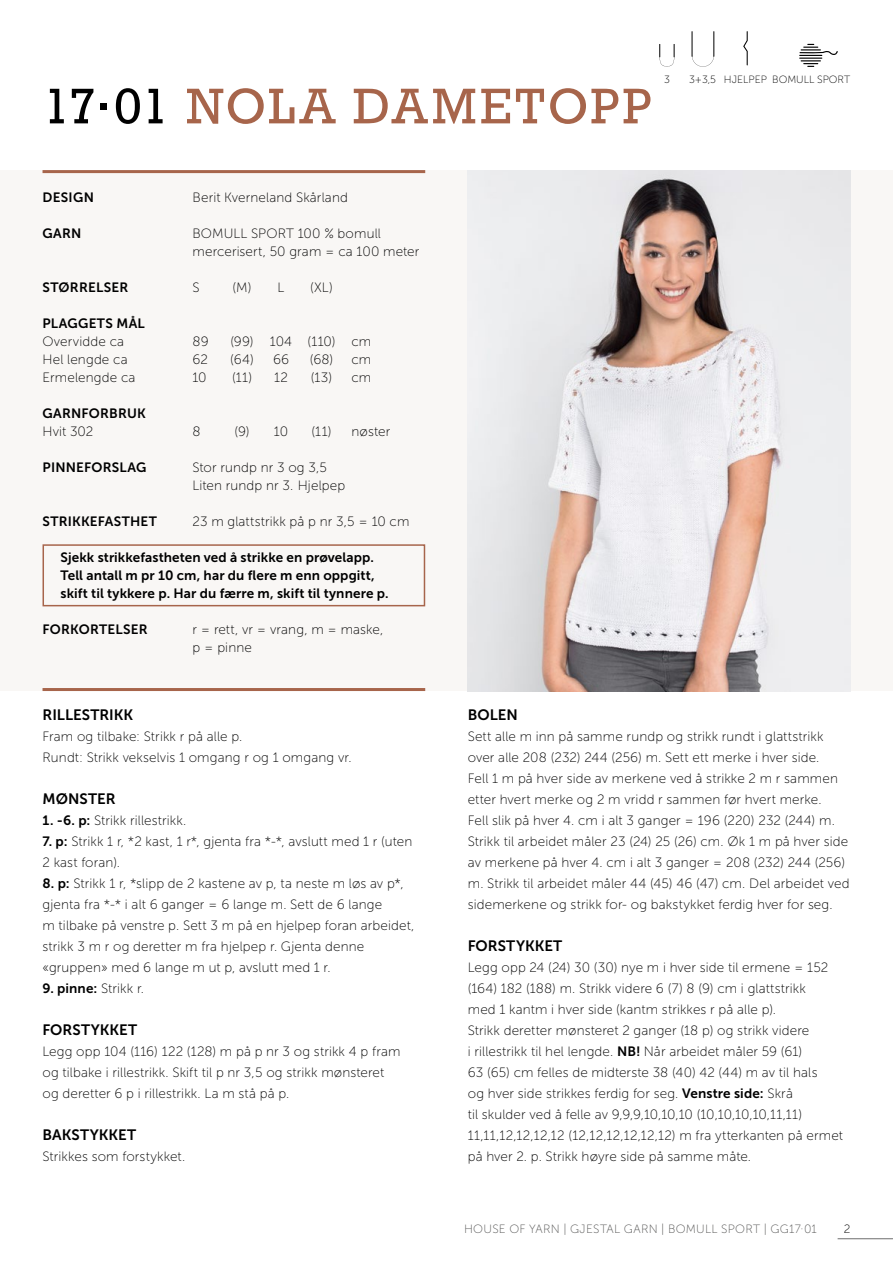
<style>
.page{position:relative;width:893px;height:1263px;background:#fff}
.page>*{position:absolute;margin:0;border:0;box-sizing:border-box;transform-origin:0 0}
.INNHOLD{font:51px "Rockwell";letter-spacing:.05em;color:#a7654b}
.INNHOLD-_Opps{font:15px "Museo Sans 700";color:#000}
.INNHOLD-_Opps-2{font:13.5px/21px "Museo Sans 100";letter-spacing:.01em;color:#000}
.INNHOLD-2{font:13.5px "Museo Sans 100";letter-spacing:.01em;color:#000}
.INNHOLD-3{font:13.5px "Museo Sans 700";letter-spacing:.01em;color:#000}
.INNHOLD-_Opps-3{font:13.5px "Museo Sans 700";letter-spacing:.01em;color:#000}
.INNHOLD-4{font:13.5px "Museo Sans 700";letter-spacing:.03em;color:#000}
.t1{font:12px "Museo Sans 100";letter-spacing:.025em;color:#565655}
.INNHOLD-5{font:12px "Museo Sans 100";color:#000}
.t2{font:10.5px "Museo Sans 100";color:#000}
.s1{color:#000}
.s2{font-family:"Museo Sans 700"}
.s3{font-family:"Museo Sans 100"}
</style>
<div class="page">
<hr style="left:838px;top:1238px;width:55px;height:1px;background:#6e6e6e">
<div style="left:0;top:170px;width:893px;height:521px;background:#f9f7f5"></div>
<hr style="left:43px;top:170px;width:382px;height:3px;background:#a7654b">
<hr style="left:43px;top:688px;width:382px;height:3px;background:#a7654b">
<div style="left:43px;top:544px;width:382px;height:62px;border:2px solid #a7654b"></div>
<img style="left:468px;top:170px;width:382px;height:521px">
<svg style="left:799px;top:44px;width:39px;height:23px"></svg>
<svg style="left:743px;top:31px;width:5px;height:35px"></svg>
<svg style="left:691px;top:31px;width:23px;height:36px"></svg>
<svg style="left:659px;top:44px;width:16px;height:22px"></svg>
<p class="INNHOLD" style="left:43px;top:77px;width:611px"><span class="s1">17∙01</span> NOLA DAMETOPP</p>
<p class="t2" style="left:664px;top:74px;width:7px">3</p>
<p class="t2" style="left:689px;top:74px;width:28px">3+3,5</p>
<p class="t2" style="left:724px;top:74px;width:44px">HJELPEP</p>
<p class="t2" style="left:772px;top:74px;width:79px">BOMULL SPORT</p>
<p class="INNHOLD-3" style="left:43px;top:190px;width:53px">DESIGN</p>
<p class="INNHOLD-2" style="left:193px;top:190px;width:157px">Berit Kverneland Skårland</p>
<p class="INNHOLD-3" style="left:43px;top:226px;width:40px">GARN</p>
<p class="INNHOLD-2" style="left:193px;top:226px;width:190px">BOMULL SPORT 100 % bomull</p>
<p class="INNHOLD-2" style="left:193px;top:244px;width:228px">mercerisert, 50 gram = ca 100 meter</p>
<p class="INNHOLD-3" style="left:43px;top:280px;width:87px">STØRRELSER</p>
<p class="INNHOLD-2" style="left:193px;top:280px;width:9px">S</p>
<p class="INNHOLD-2" style="left:233px;top:280px;width:53px">(M) L</p>
<p class="INNHOLD-2" style="left:310px;top:280px;width:24px">(XL)</p>
<p class="INNHOLD-4" style="left:43px;top:316px;width:104px">PLAGGETS MÅL</p>
<p class="INNHOLD-2" style="left:43px;top:334px;width:83px">Overvidde ca</p>
<p class="INNHOLD-2" style="left:193px;top:334px;width:18px">89</p>
<p class="INNHOLD-2" style="left:230px;top:334px;width:142px">(99) 104 (110) cm</p>
<p class="INNHOLD-2" style="left:43px;top:352px;width:87px">Hel lengde ca</p>
<p class="INNHOLD-2" style="left:193px;top:352px;width:17px">62</p>
<p class="INNHOLD-2" style="left:230px;top:352px;width:60px">(64) 66</p>
<p class="INNHOLD-2" style="left:310px;top:352px;width:63px">(68) cm</p>
<p class="INNHOLD-2" style="left:43px;top:370px;width:95px">Ermelengde ca</p>
<p class="INNHOLD-2" style="left:193px;top:370px;width:16px">10</p>
<p class="INNHOLD-2" style="left:232px;top:370px;width:57px">(11) 12</p>
<p class="INNHOLD-2" style="left:311px;top:370px;width:62px">(13) cm</p>
<p class="INNHOLD-3" style="left:43px;top:406px;width:105px">GARNFORBRUK</p>
<p class="INNHOLD-2" style="left:43px;top:424px;width:52px">Hvit 302</p>
<p class="INNHOLD-2" style="left:193px;top:424px;width:10px">8</p>
<p class="INNHOLD-2" style="left:234px;top:424px;width:55px">(9) 10</p>
<p class="INNHOLD-2" style="left:311px;top:424px;width:80px">(11) nøster</p>
<p class="INNHOLD-3" style="left:43px;top:460px;width:105px">PINNEFORSLAG</p>
<p class="INNHOLD-2" style="left:193px;top:460px;width:136px">Stor rundp nr 3 og 3,5</p>
<p class="INNHOLD-2" style="left:193px;top:478px;width:154px">Liten rundp nr 3. Hjelpep</p>
<p class="INNHOLD-3" style="left:43px;top:514px;width:116px">STRIKKEFASTHET</p>
<p class="INNHOLD-2" style="left:193px;top:514px;width:218px">23 m glattstrikk på p nr 3,5 = 10 cm</p>
<p class="INNHOLD-3" style="left:61px;top:550px;width:315px">Sjekk strikkefastheten ved å strikke en prøvelapp.</p>
<p class="INNHOLD-3" style="left:61px;top:568px;width:316px">Tell antall m pr 10 cm, har du flere m enn oppgitt,</p>
<p class="INNHOLD-3" style="left:61px;top:586px;width:330px">skift til tykkere p. Har du færre m, skift til tynnere p.</p>
<p class="INNHOLD-3" style="left:43px;top:622px;width:107px">FORKORTELSER</p>
<p class="INNHOLD-2" style="left:193px;top:622px;width:192px">r = rett, vr = vrang, m = maske,</p>
<p class="INNHOLD-2" style="left:193px;top:640px;width:61px">p = pinne</p>
<p class="INNHOLD-_Opps" style="left:43px;top:707px;width:92px">RILLESTRIKK</p>
<p class="INNHOLD-_Opps-2" style="left:43px;top:726px;width:201px">Fram og tilbake: Strikk r på alle p.</p>
<p class="INNHOLD-_Opps-2" style="left:43px;top:747px;width:311px">Rundt: Strikk vekselvis 1 omgang r og 1 omgang vr.</p>
<p class="INNHOLD-_Opps" style="left:43px;top:791px;width:75px">MØNSTER</p>
<p class="INNHOLD-_Opps-2" style="left:43px;top:810px;width:145px"><span class="s2">1. -6. p:</span> Strikk rillestrikk.</p>
<p class="INNHOLD-_Opps-2" style="left:43px;top:831px;width:371px"><span class="s2">7. p:</span> Strikk 1 r, *2 kast, 1 r*, gjenta fra *-*, avslutt med 1 r (uten<br>2 kast foran).</p>
<p class="INNHOLD-_Opps-2" style="left:43px;top:873px;width:373px"><span class="s2">8. p:</span> Strikk 1 r, *slipp de 2 kastene av p, ta neste m løs av p*, gjenta fra *-* i alt 6 ganger = 6 lange m. Sett de 6 lange<br>m tilbake på venstre p. Sett 3 m på en hjelpep foran arbeidet, strikk 3 m r og deretter m fra hjelpep r. Gjenta denne «gruppen» med 6 lange m ut p, avslutt med 1 r.</p>
<p class="INNHOLD-_Opps-3" style="left:43px;top:981px;width:103px">9. pinne: <span class="s3">Strikk r.</span></p>
<p class="INNHOLD-_Opps" style="left:43px;top:1022px;width:96px">FORSTYKKET</p>
<p class="INNHOLD-_Opps-2" style="left:43px;top:1041px;width:359px">Legg opp 104 (116) 122 (128) m på p nr 3 og strikk 4 p fram og tilbake i rillestrikk. Skift til p nr 3,5 og strikk mønsteret og deretter 6 p i rillestrikk. La m stå på p.</p>
<p class="INNHOLD-_Opps" style="left:43px;top:1127px;width:95px">BAKSTYKKET</p>
<p class="INNHOLD-_Opps-2" style="left:43px;top:1146px;width:144px">Strikkes som forstykket.</p>
<p class="INNHOLD-_Opps" style="left:468px;top:707px;width:52px">BOLEN</p>
<p class="INNHOLD-_Opps-2" style="left:468px;top:726px;width:383px">Sett alle m inn på samme rundp og strikk rundt i glattstrikk over alle 208 (232) 244 (256) m. Sett ett merke i hver side.<br>Fell 1 m på hver side av merkene ved å strikke 2 m r sammen etter hvert merke og 2 m vridd r sammen før hvert merke.<br>Fell slik på hver 4. cm i alt 3 ganger = 196 (220) 232 (244) m.<br>Strikk til arbeidet måler 23 (24) 25 (26) cm. Øk 1 m på hver side av merkene på hver 4. cm i alt 3 ganger = 208 (232) 244 (256) m. Strikk til arbeidet måler 44 (45) 46 (47) cm. Del arbeidet ved sidemerkene og strikk for- og bakstykket ferdig hver for seg.</p>
<p class="INNHOLD-_Opps" style="left:468px;top:938px;width:96px">FORSTYKKET</p>
<p class="INNHOLD-_Opps-2" style="left:468px;top:957px;width:377px">Legg opp 24 (24) 30 (30) nye m i hver side til ermene = 152 (164) 182 (188) m. Strikk videre 6 (7) 8 (9) cm i glattstrikk<br>med 1 kantm i hver side (kantm strikkes r på alle p).<br>Strikk deretter mønsteret 2 ganger (18 p) og strikk videre<br>i rillestrikk til hel lengde. <span class="s2">NB!</span> Når arbeidet måler 59 (61)<br>63 (65) cm felles de midterste 38 (40) 42 (44) m av til hals<br>og hver side strikkes ferdig for seg. <span class="s2">Venstre side:</span> Skrå<br>til skulder ved å felle av 9,9,9,10,10,10 (10,10,10,10,11,11)<br>11,11,12,12,12,12 (12,12,12,12,12,12) m fra ytterkanten på ermet på hver 2. p. Strikk høyre side på samme måte.</p>
<p class="t1" style="left:464px;top:1222px;width:354px">HOUSE OF YARN | GJESTAL GARN | BOMULL SPORT | GG17·01</p>
<p class="INNHOLD-5" style="left:844px;top:1222px;width:8px">2</p>
</div>
